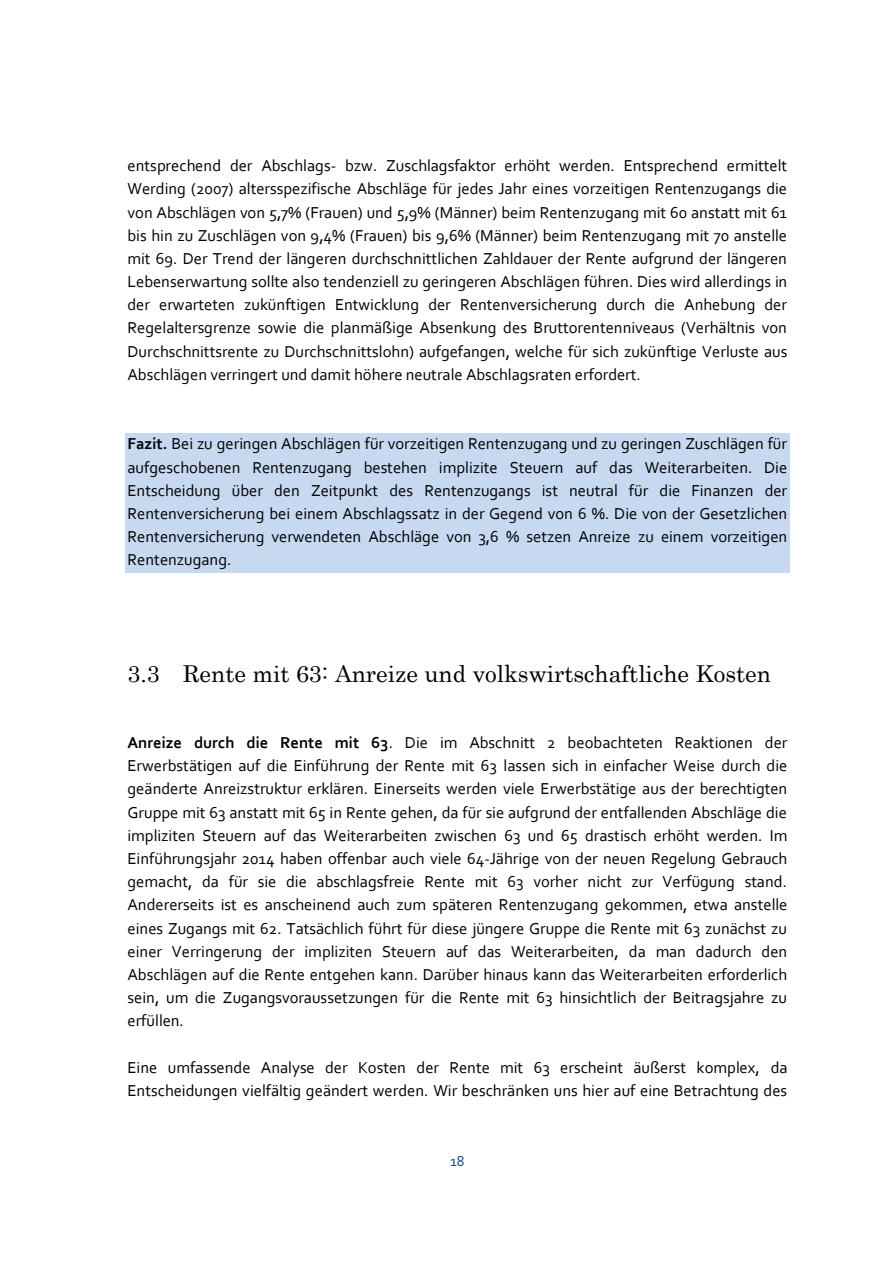
<style>
.page{position:relative;width:893px;height:1264px;background:#fff}
.page>*{position:absolute;margin:0;border:0;box-sizing:border-box;transform-origin:0 0}
.t1{font:23.25px "Century";color:#000}
.t2{font:16.5px/23.2px "Corbel";color:#000;text-align:justify}
.t3{font:15px "Corbel";color:#0d4080}
.s1{font-weight:700}
</style>
<div class="page">
<div style="left:125px;top:434px;width:664px;height:23px;background:#c6d9f1"></div>
<div style="left:125px;top:457px;width:664px;height:23px;background:#c6d9f1"></div>
<div style="left:125px;top:480px;width:664px;height:23px;background:#c6d9f1"></div>
<div style="left:125px;top:503px;width:664px;height:23px;background:#c6d9f1"></div>
<div style="left:125px;top:526px;width:664px;height:23px;background:#c6d9f1"></div>
<div style="left:125px;top:549px;width:664px;height:23px;background:#c6d9f1"></div>
<p class="t2" style="left:127px;top:155px;width:661px">entsprechend der Abschlags- bzw. Zuschlagsfaktor erhöht werden. Entsprechend ermittelt Werding (2007) altersspezifische Abschläge für jedes Jahr eines vorzeitigen Rentenzugangs die von Abschlägen von 5,7% (Frauen) und 5,9% (Männer) beim Rentenzugang mit 60 anstatt mit 61 bis hin zu Zuschlägen von 9,4% (Frauen) bis 9,6% (Männer) beim Rentenzugang mit 70 anstelle mit 69. Der Trend der längeren durchschnittlichen Zahldauer der Rente aufgrund der längeren Lebenserwartung sollte also tendenziell zu geringeren Abschlägen führen. Dies wird allerdings in der erwarteten zukünftigen Entwicklung der Rentenversicherung durch die Anhebung der Regelaltersgrenze sowie die planmäßige Absenkung des Bruttorentenniveaus (Verhältnis von Durchschnittsrente zu Durchschnittslohn) aufgefangen, welche für sich zukünftige Verluste aus Abschlägen verringert und damit höhere neutrale Abschlagsraten erfordert.</p>
<p class="t2" style="left:127px;top:433px;width:661px"><span class="s1">Fazit.</span> Bei zu geringen Abschlägen für vorzeitigen Rentenzugang und zu geringen Zuschlägen für aufgeschobenen Rentenzugang bestehen implizite Steuern auf das Weiterarbeiten. Die Entscheidung über den Zeitpunkt des Rentenzugangs ist neutral für die Finanzen der Rentenversicherung bei einem Abschlagssatz in der Gegend von 6 %. Die von der Gesetzlichen Rentenversicherung verwendeten Abschläge von 3,6 % setzen Anreize zu einem vorzeitigen Rentenzugang.</p>
<h2 class="t1" style="left:127px;top:659px;width:645px">3.3 Rente mit 63: Anreize und volkswirtschaftliche Kosten</h2>
<p class="t2" style="left:127px;top:732px;width:662px"><span class="s1">Anreize durch die Rente mit 63</span>. Die im Abschnitt 2 beobachteten Reaktionen der Erwerbstätigen auf die Einführung der Rente mit 63 lassen sich in einfacher Weise durch die geänderte Anreizstruktur erklären. Einerseits werden viele Erwerbstätige aus der berechtigten Gruppe mit 63 anstatt mit 65 in Rente gehen, da für sie aufgrund der entfallenden Abschläge die impliziten Steuern auf das Weiterarbeiten zwischen 63 und 65 drastisch erhöht werden. Im Einführungsjahr 2014 haben offenbar auch viele 64-Jährige von der neuen Regelung Gebrauch gemacht, da für sie die abschlagsfreie Rente mit 63 vorher nicht zur Verfügung stand.<br>Andererseits ist es anscheinend auch zum späteren Rentenzugang gekommen, etwa anstelle eines Zugangs mit 62. Tatsächlich führt für diese jüngere Gruppe die Rente mit 63 zunächst zu einer Verringerung der impliziten Steuern auf das Weiterarbeiten, da man dadurch den Abschlägen auf die Rente entgehen kann. Darüber hinaus kann das Weiterarbeiten erforderlich sein, um die Zugangsvoraussetzungen für die Rente mit 63 hinsichtlich der Beitragsjahre zu erfüllen.</p>
<p class="t2" style="left:127px;top:1056px;width:662px">Eine umfassende Analyse der Kosten der Rente mit 63 erscheint äußerst komplex, da<br>Entscheidungen vielfältig geändert werden. Wir beschränken uns hier auf eine Betrachtung des</p>
<p class="t3" style="left:450px;top:1154px;width:16px">18</p>
</div>
